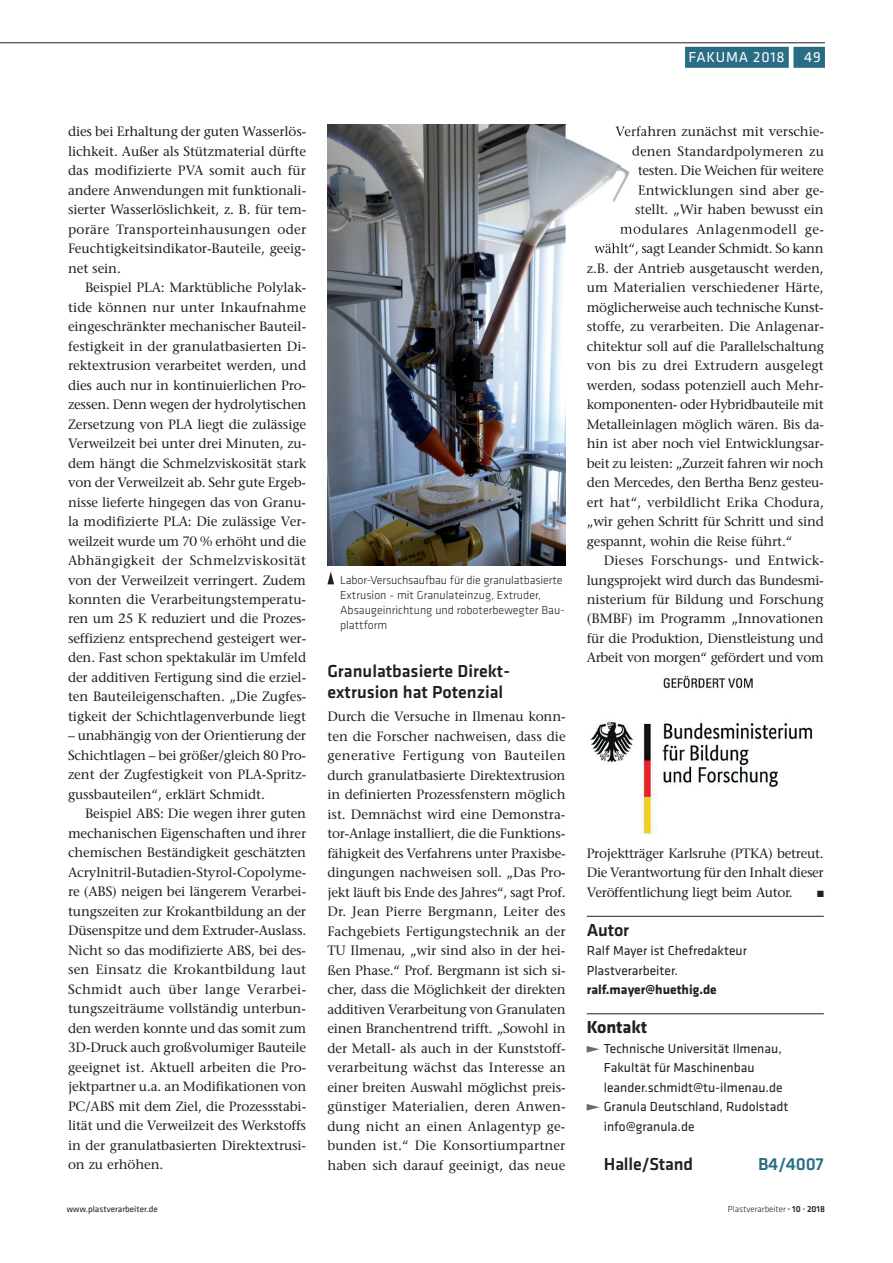
<style>
.page{position:relative;width:893px;height:1263px;background:#fff}
.page>*{position:absolute;margin:0;border:0;box-sizing:border-box;transform-origin:0 0}
.t1{font:500 18px/21px "Klavika Basic";color:#231f20}
.t2{font:700 18px "Klavika Basic";letter-spacing:-.01em;color:#231f20}
.t3{font:500 18px "Klavika Basic";letter-spacing:-.01em;color:#286d84}
.t4{font:15px "Klavika Basic";letter-spacing:.05em;color:#fff}
.t5{font:500 13.5px/19.5px "Stone Serif Std";letter-spacing:-.01em;color:#231f20;text-align:justify}
.t6{font:13.5px/19.5px "Klavika Basic";color:#231f20}
.t7{font:500 13.5px "Stone Serif Std";letter-spacing:.01em;color:#231f20}
.t8{font:500 13.5px "Stone Serif Std";letter-spacing:.03em;color:#231f20}
.t9{font:700 13.5px "Klavika Basic";color:#231f20}
.t10{font:300 12px/15px "Klavika Basic";color:#231f20}
.t11{font:300 9px "Klavika Basic";color:#231f20}
.t12{font:9px "Klavika Basic";color:#231f20}
.t13{font:9px "Zapf Dingbats Std";color:#231f20}
.s1{font-family:"The Sans Os F";font-weight:900;font-size:12.9px;color:#6c6d70}
.s2{font-weight:500}
</style>
<div class="page">
<div style="left:685px;top:47px;width:104px;height:21px;background:#286d84"></div>
<div style="left:793px;top:47px;width:32px;height:21px;background:#286d84"></div>
<hr style="left:0;top:43px;width:825px;height:1px;background:#231f20">
<hr style="left:587px;top:916px;width:237px;height:1px;background:#231f20">
<hr style="left:587px;top:1013px;width:237px;height:1px;background:#231f20">
<img style="left:327px;top:125px;width:239px;height:440px">
<img style="left:566px;top:136px;width:75px;height:76px">
<img style="left:615px;top:126px;width:26px;height:10px">
<svg style="left:632px;top:146px;width:9px;height:13px"></svg>
<svg style="left:638px;top:165px;width:3px;height:10px"></svg>
<svg style="left:638px;top:185px;width:3px;height:13px"></svg>
<svg style="left:635px;top:204px;width:6px;height:11px"></svg>
<img style="left:620px;top:226px;width:21px;height:8px">
<img style="left:594px;top:243px;width:44px;height:10px">
<svg style="left:327px;top:571px;width:7px;height:13px"></svg>
<img style="left:590px;top:675px;width:223px;height:160px">
<p class="t4" style="left:688px;top:47px;width:97px">FAKUMA 2018</p>
<p class="t4" style="left:804px;top:47px;width:18px">49</p>
<p class="t5" style="left:68px;top:122px;width:240px">dies bei Erhaltung der guten Wasserlös&shy;lichkeit. Außer als Stützmaterial dürfte das modifizierte PVA somit auch für andere Anwendungen mit funktionali&shy;sierter Wasserlöslichkeit, z. B. für tem&shy;poräre Transporteinhausungen oder Feuchtigkeitsindikator-Bauteile, geeig&shy;net sein.</p>
<p class="t5" style="left:68px;top:278px;width:240px;text-indent:17px">Beispiel PLA: Marktübliche Polylak&shy;tide können nur unter Inkaufnahme eingeschränkter mechanischer Bauteil&shy;festigkeit in der granulatbasierten Di&shy;rektextrusion verarbeitet werden, und dies auch nur in kontinuierlichen Pro&shy;zessen. Denn wegen der hydrolytischen Zersetzung von PLA liegt die zulässige Verweilzeit bei unter drei Minuten, zu&shy;dem hängt die Schmelzviskosität stark von der Verweilzeit ab. Sehr gute Ergeb&shy;nisse lieferte hingegen das von Granu&shy;la modifizierte PLA: Die zulässige Ver&shy;weilzeit wurde um 70 % erhöht und die Abhängigkeit der Schmelzviskosität von der Verweilzeit verringert. Zudem konnten die Verarbeitungstemperatu&shy;ren um 25 K reduziert und die Prozes&shy;seffizienz entsprechend gesteigert wer&shy;den. Fast schon spektakulär im Umfeld der additiven Fertigung sind die erziel&shy;ten Bauteileigenschaften. „Die Zugfes&shy;tigkeit der Schichtlagenverbunde liegt</p>
<p class="t5" style="left:68px;top:726px;width:240px">– unabhängig von der Orientierung der Schichtlagen – bei größer/gleich 80 Pro&shy;zent der Zugfestigkeit von PLA-Spritz&shy;gussbauteilen“, erklärt Schmidt.</p>
<p class="t5" style="left:68px;top:804px;width:240px;text-indent:17px">Beispiel ABS: Die wegen ihrer guten mechanischen Eigenschaften und ihrer chemischen Beständigkeit geschätzten Acrylnitril-Butadien-Styrol-Copolyme&shy;re (ABS) neigen bei längerem Verarbei&shy;tungszeiten zur Krokantbildung an der Düsenspitze und dem Extruder-Auslass.<br>Nicht so das modifizierte ABS, bei des&shy;sen Einsatz die Krokantbildung laut Schmidt auch über lange Verarbei&shy;tungszeiträume vollständig unterbun&shy;den werden konnte und das somit zum 3D-Druck auch großvolumiger Bauteile geeignet ist. Aktuell arbeiten die Pro&shy;jektpartner u.a. an Modifikationen von PC/ABS mit dem Ziel, die Prozessstabi&shy;lität und die Verweilzeit des Werkstoffs in der granulatbasierten Direktextrusi&shy;on zu erhöhen.</p>
<p class="t10" style="left:340px;top:573px;width:226px">Labor-Versuchsaufbau für die granulatbasierte Extrusion − mit Granulateinzug, Extruder, Absaugeinrichtung und roboterbewegter Bau&shy;plattform</p>
<h1 class="t1" style="left:327px;top:660px;width:184px">Granulatbasierte Direkt&shy;extrusion hat Potenzial</h1>
<p class="t5" style="left:327px;top:707px;width:240px">Durch die Versuche in Ilmenau konn&shy;ten die Forscher nachweisen, dass die generative Fertigung von Bauteilen durch granulatbasierte Direktextrusion in definierten Prozessfenstern möglich ist. Demnächst wird eine Demonstra&shy;tor-Anlage installiert, die die Funktions&shy;fähigkeit des Verfahrens unter Praxisbe&shy;dingungen nachweisen soll. „Das Pro&shy;jekt läuft bis Ende des Jahres“, sagt Prof.<br>Dr. Jean Pierre Bergmann, Leiter des Fachgebiets Fertigungstechnik an der TU Ilmenau, „wir sind also in der hei&shy;ßen Phase.“ Prof. Bergmann ist sich si&shy;cher, dass die Möglichkeit der direkten additiven Verarbeitung von Granulaten einen Branchentrend trifft. „Sowohl in der Metall- als auch in der Kunststoff&shy;verarbeitung wächst das Interesse an einer breiten Auswahl möglichst preis&shy;günstiger Materialien, deren Anwen&shy;dung nicht an einen Anlagentyp ge&shy;bunden ist.“ Die Konsortiumpartner haben sich darauf geeinigt, das neue</p>
<p class="t5" style="left:615px;top:122px;width:210px">Verfahren zunächst mit verschie-</p>
<p class="t7" style="left:632px;top:143px;width:194px">denen Standardpolymeren zu</p>
<p class="t5" style="left:638px;top:161px;width:188px">testen. Die Weichen für weitere</p>
<p class="t5" style="left:638px;top:180px;width:188px">Entwicklungen sind aber ge-</p>
<p class="t5" style="left:635px;top:200px;width:190px">stellt. „Wir haben bewusst ein</p>
<p class="t8" style="left:620px;top:221px;width:206px">modulares Anlagenmodell ge-</p>
<p class="t5" style="left:594px;top:239px;width:231px">wählt“, sagt Leander Schmidt. So kann</p>
<p class="t5" style="left:587px;top:258px;width:238px">z.B. der Antrieb ausgetauscht werden,</p>
<p class="t5" style="left:587px;top:278px;width:239px">um Materialien verschiedener Härte,</p>
<p class="t5" style="left:587px;top:297px;width:238px">möglicherweise auch technische Kunst-</p>
<p class="t5" style="left:587px;top:317px;width:239px">stoffe, zu verarbeiten. Die Anlagenar-</p>
<p class="t5" style="left:587px;top:336px;width:239px">chitektur soll auf die Parallelschaltung</p>
<p class="t7" style="left:587px;top:357px;width:239px">von bis zu drei Extrudern ausgelegt</p>
<p class="t5" style="left:587px;top:375px;width:238px">werden, sodass potenziell auch Mehr-</p>
<p class="t5" style="left:587px;top:395px;width:238px">komponenten- oder Hybridbauteile mit</p>
<p class="t5" style="left:587px;top:414px;width:239px">Metalleinlagen möglich wären. Bis da-</p>
<p class="t5" style="left:587px;top:434px;width:239px">hin ist aber noch viel Entwicklungsar-</p>
<p class="t5" style="left:587px;top:453px;width:238px">beit zu leisten: „Zurzeit fahren wir noch</p>
<p class="t5" style="left:587px;top:473px;width:238px">den Mercedes, den Bertha Benz gesteu-</p>
<p class="t5" style="left:587px;top:492px;width:239px">ert hat“, verbildlicht Erika Chodura,</p>
<p class="t5" style="left:587px;top:512px;width:239px">„wir gehen Schritt für Schritt und sind</p>
<p class="t5" style="left:587px;top:531px;width:207px">gespannt, wohin die Reise führt.“</p>
<p class="t7" style="left:604px;top:552px;width:222px">Dieses Forschungs- und Entwick-</p>
<p class="t5" style="left:587px;top:570px;width:238px">lungsprojekt wird durch das Bundesmi-</p>
<p class="t5" style="left:587px;top:590px;width:238px">nisterium für Bildung und Forschung</p>
<p class="t5" style="left:587px;top:609px;width:238px">(BMBF) im Programm „Innovationen</p>
<p class="t5" style="left:587px;top:628px;width:238px">für die Produktion, Dienstleistung und</p>
<p class="t5" style="left:587px;top:648px;width:238px">Arbeit von morgen“ gefördert und vom</p>
<p class="t5" style="left:587px;top:843px;width:239px">Projektträger Karlsruhe (PTKA) betreut.<br>Die Verantwortung für den Inhalt dieser Veröffentlichung liegt beim Autor.</p>
<p class="t13" style="left:817px;top:889px;width:8px">■</p>
<h1 class="t1" style="left:587px;top:919px;width:44px">Autor</h1>
<p class="t6" style="left:587px;top:940px;width:162px">Ralf Mayer ist Chefredakteur<br>Plastverarbeiter.</p>
<p class="t9" style="left:587px;top:980px;width:132px">ralf.mayer@huethig.de</p>
<h1 class="t2" style="left:587px;top:1014px;width:62px">Kontakt</h1>
<p class="t6" style="left:587px;top:1038px;width:196px"><span class="s1">̕</span> Technische Universität Ilmenau,</p>
<p class="t6" style="left:604px;top:1057px;width:152px">Fakultät für Maschinenbau</p>
<p class="t6" style="left:604px;top:1077px;width:180px">leander.schmidt@tu-ilmenau.de</p>
<p class="t6" style="left:587px;top:1096px;width:203px"><span class="s1">̕</span> Granula Deutschland, Rudolstadt</p>
<p class="t6" style="left:604px;top:1116px;width:92px">info@granula.de</p>
<h1 class="t1" style="left:604px;top:1153px;width:91px">Halle/Stand</h1>
<h1 class="t3" style="left:758px;top:1151px;width:67px">B4/4007</h1>
<p class="t12" style="left:67px;top:1203px;width:92px">www.plastverarbeiter.de</p>
<p class="t11" style="left:728px;top:1203px;width:99px">Plastverarbeiter <span class="s2">· 10 · 2018</span></p>
</div>
